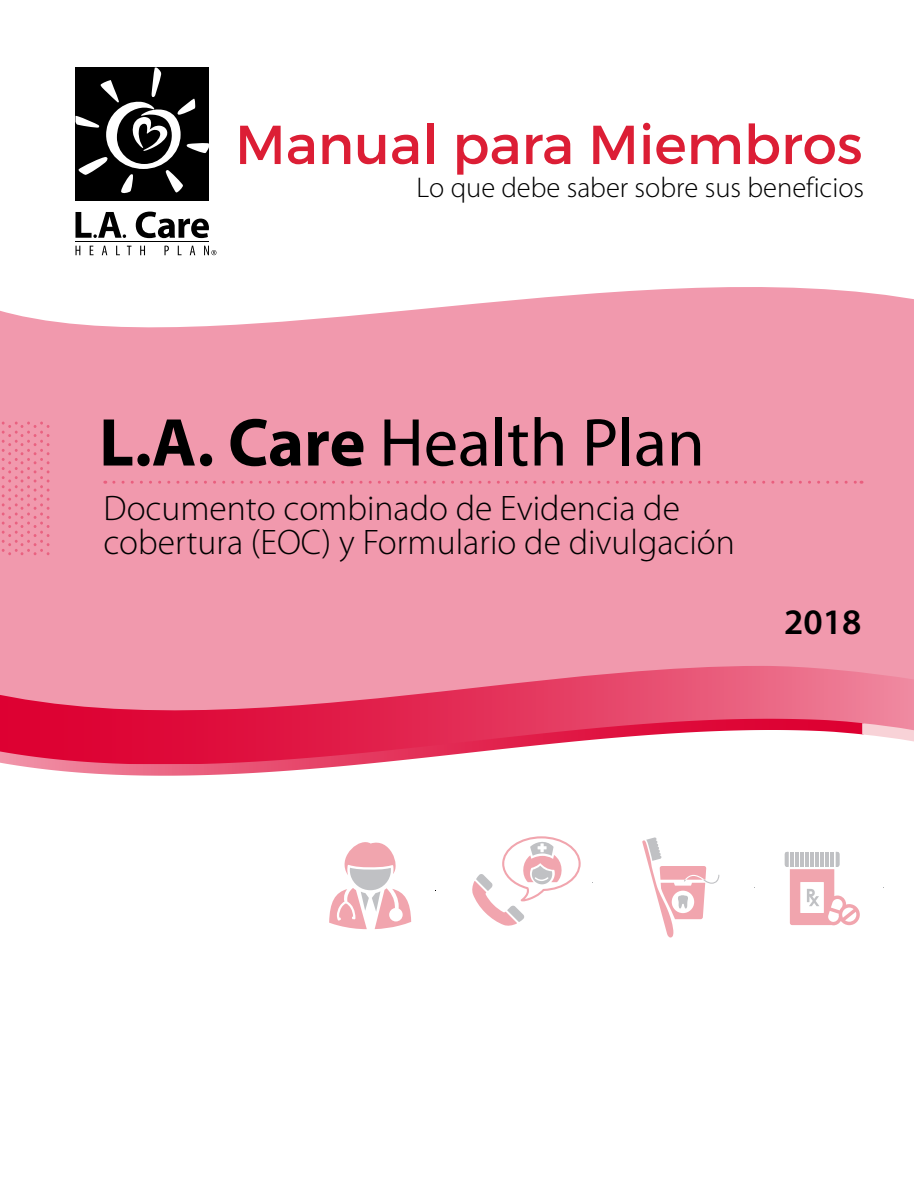
<style>
.page{position:relative;width:914px;height:1185px;background:#fff}
.page>*{position:absolute;margin:0;border:0;box-sizing:border-box;transform-origin:0 0}
.t1{font:68.25px "Myriad Pro";color:#000}
.t2{font:54.75px "Montserrat";color:#dc1e35}
.t3{font:600 36px "Myriad Pro";color:#000}
.t4{font:300 35.55px/33.8px "Myriad Pro";color:#000}
.t5{font:300 28.5px "Myriad Pro";color:#000}
.s1{font-weight:700}
</style>
<div class="page">
<div style="left:75px;top:68px;width:134px;height:133px;background:#000"></div>
<svg style="left:75px;top:68px;width:134px;height:126px"></svg>
<svg style="left:75px;top:212px;width:51px;height:24px"></svg>
<svg style="left:136px;top:212px;width:73px;height:24px"></svg>
<svg style="left:0;top:236px;width:914px;height:430px;fill:#f199ad"></svg>
<svg style="left:0;top:666px;width:914px;height:69px;background:#ea6a86"></svg>
<svg style="left:0;top:719px;width:761px;height:45px"></svg>
<svg style="left:862px;top:723px;width:52px;height:19px"></svg>
<svg style="left:0;top:421px;width:50px;height:134px;background:#f092a7"></svg>
<svg style="left:114px;top:481px;width:748px;height:3px;background:#ee8aa1"></svg>
<svg style="left:75px;top:246px;width:5px;height:9px"></svg>
<svg style="left:90px;top:246px;width:3px;height:9px"></svg>
<svg style="left:102px;top:246px;width:5px;height:9px"></svg>
<svg style="left:116px;top:246px;width:4px;height:9px"></svg>
<svg style="left:127px;top:246px;width:4px;height:9px"></svg>
<svg style="left:140px;top:246px;width:5px;height:9px"></svg>
<svg style="left:164px;top:246px;width:5px;height:9px"></svg>
<svg style="left:178px;top:246px;width:3px;height:9px"></svg>
<svg style="left:190px;top:246px;width:5px;height:9px"></svg>
<svg style="left:204px;top:246px;width:12px;height:9px"></svg>
<svg style="left:472px;top:836px;width:109px;height:90px"></svg>
<svg style="left:642px;top:837px;width:77px;height:100px"></svg>
<svg style="left:785px;top:852px;width:75px;height:73px"></svg>
<svg style="left:329px;top:842px;width:82px;height:87px"></svg>
<h1 class="t2" style="left:235px;top:111px;width:629px">Manual para Miembros</h1>
<h1 class="t5" style="left:416px;top:172px;width:449px">Lo que debe saber sobre sus beneficios</h1>
<h1 class="t1" style="left:99px;top:400px;width:607px"><span class="s1">L.A. Care</span> Health Plan</h1>
<h1 class="t4" style="left:103px;top:492px;width:633px">Documento combinado de Evidencia de cobertura (EOC) y Formulario de divulgación</h1>
<h1 class="t3" style="left:784px;top:599px;width:79px">2018</h1>
</div>
